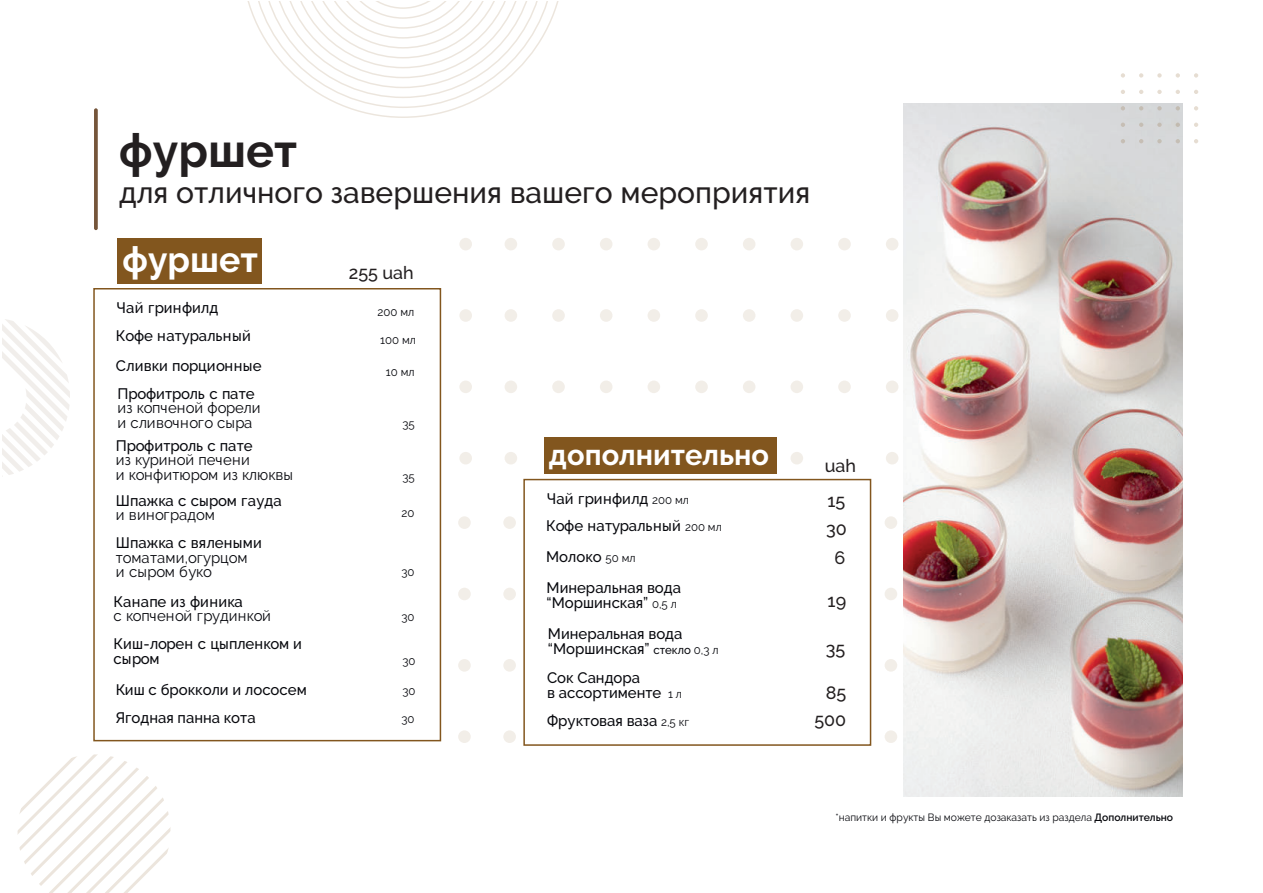
<style>
.page{position:relative;width:1263px;height:893px;background:#fff}
.page>*{position:absolute;margin:0;border:0;box-sizing:border-box;transform-origin:0 0}
.t1{font:700 46.65px "Raleway";color:#231f20}
.t2{font:700 35.55px "Raleway";color:#fff}
.t3{font:500 30px "Raleway";color:#231f20}
.t4{font:700 28.95px "Raleway";color:#fff}
.t5{font:500 17.85px/28.2px "Raleway";color:#231f20;text-align:center}
.t6{font:500 15.15px/15px "Raleway";color:#07080d}
.t7{font:15.15px/14.2px "Raleway";color:#07080d}
.t8{font:500 15.15px/27.6px "Raleway";letter-spacing:.02em;color:#07080d}
.t9{font:15.15px "Raleway";letter-spacing:.02em;color:#07080d}
.t10{font:11.55px "Raleway";color:#07080d}
.t11{font:10.5px "Raleway";color:#07080d}
.s1{font-weight:400;font-size:11.55px}
.s2{font-size:11.55px}
.s3{font-weight:600}
</style>
<div class="page">
<div style="left:886px;top:380px;width:12px;height:13px;background:#f2eee8;border-radius:50%"></div>
<div style="left:838px;top:380px;width:13px;height:13px;background:#f2eee8;border-radius:50%"></div>
<div style="left:790px;top:380px;width:13px;height:13px;background:#f2eee8;border-radius:50%"></div>
<div style="left:743px;top:380px;width:12px;height:13px;background:#f2eee8;border-radius:50%"></div>
<div style="left:695px;top:380px;width:13px;height:13px;background:#f2eee8;border-radius:50%"></div>
<div style="left:647px;top:380px;width:13px;height:13px;background:#f2eee8;border-radius:50%"></div>
<div style="left:600px;top:380px;width:12px;height:13px;background:#f2eee8;border-radius:50%"></div>
<div style="left:552px;top:380px;width:13px;height:13px;background:#f2eee8;border-radius:50%"></div>
<div style="left:504px;top:380px;width:13px;height:13px;background:#f2eee8;border-radius:50%"></div>
<div style="left:886px;top:309px;width:12px;height:13px;background:#f2eee8;border-radius:50%"></div>
<svg style="left:838px;top:309px;width:13px;height:13px"></svg>
<div style="left:790px;top:309px;width:13px;height:13px;background:#f2eee8;border-radius:50%"></div>
<div style="left:743px;top:309px;width:12px;height:13px;background:#f2eee8;border-radius:50%"></div>
<svg style="left:695px;top:309px;width:13px;height:13px"></svg>
<div style="left:647px;top:309px;width:13px;height:13px;background:#f2eee8;border-radius:50%"></div>
<div style="left:600px;top:309px;width:12px;height:13px;background:#f2eee8;border-radius:50%"></div>
<svg style="left:552px;top:309px;width:13px;height:13px"></svg>
<div style="left:504px;top:309px;width:13px;height:13px;background:#f2eee8;border-radius:50%"></div>
<div style="left:886px;top:238px;width:12px;height:12px;background:#f2eee8;border-radius:50%"></div>
<div style="left:838px;top:238px;width:13px;height:12px;background:#f2eee8;border-radius:50%"></div>
<div style="left:790px;top:238px;width:13px;height:12px;background:#f2eee8;border-radius:50%"></div>
<div style="left:743px;top:238px;width:12px;height:12px;background:#f2eee8;border-radius:50%"></div>
<div style="left:695px;top:238px;width:13px;height:12px;background:#f2eee8;border-radius:50%"></div>
<div style="left:647px;top:238px;width:13px;height:12px;background:#f2eee8;border-radius:50%"></div>
<div style="left:600px;top:238px;width:12px;height:12px;background:#f2eee8;border-radius:50%"></div>
<div style="left:552px;top:238px;width:13px;height:12px;background:#f2eee8;border-radius:50%"></div>
<div style="left:504px;top:238px;width:13px;height:12px;background:#f2eee8;border-radius:50%"></div>
<div style="left:886px;top:452px;width:12px;height:12px;background:#f2eee8;border-radius:50%"></div>
<div style="left:790px;top:452px;width:13px;height:12px;background:#f2eee8;border-radius:50%"></div>
<div style="left:504px;top:452px;width:13px;height:12px;background:#f2eee8;border-radius:50%"></div>
<div style="left:459px;top:380px;width:13px;height:13px;background:#f2eee8;border-radius:50%"></div>
<div style="left:459px;top:309px;width:13px;height:13px;background:#f2eee8;border-radius:50%"></div>
<div style="left:459px;top:238px;width:13px;height:12px;background:#f2eee8;border-radius:50%"></div>
<div style="left:459px;top:452px;width:13px;height:12px;background:#f2eee8;border-radius:50%"></div>
<div style="left:884px;top:659px;width:13px;height:13px;background:#f2eee8;border-radius:50%"></div>
<div style="left:503px;top:659px;width:13px;height:13px;background:#f2eee8;border-radius:50%"></div>
<div style="left:884px;top:588px;width:13px;height:12px;background:#f2eee8;border-radius:50%"></div>
<div style="left:503px;top:588px;width:13px;height:12px;background:#f2eee8;border-radius:50%"></div>
<div style="left:884px;top:516px;width:13px;height:13px;background:#f2eee8;border-radius:50%"></div>
<div style="left:503px;top:516px;width:13px;height:13px;background:#f2eee8;border-radius:50%"></div>
<div style="left:884px;top:730px;width:13px;height:13px;background:#f2eee8;border-radius:50%"></div>
<div style="left:503px;top:730px;width:13px;height:13px;background:#f2eee8;border-radius:50%"></div>
<div style="left:458px;top:659px;width:13px;height:13px;background:#f2eee8;border-radius:50%"></div>
<div style="left:458px;top:588px;width:13px;height:12px;background:#f2eee8;border-radius:50%"></div>
<div style="left:458px;top:516px;width:13px;height:13px;background:#f2eee8;border-radius:50%"></div>
<div style="left:458px;top:730px;width:13px;height:13px;background:#f2eee8;border-radius:50%"></div>
<svg style="left:248px;top:2px;width:310px;height:116px"></svg>
<svg style="left:18px;top:754px;width:153px;height:139px"></svg>
<svg style="left:2px;top:319px;width:68px;height:158px"></svg>
<img style="left:903px;top:104px;width:279px;height:693px">
<svg style="left:1194px;top:73px;width:4px;height:5px"></svg>
<svg style="left:1175px;top:73px;width:5px;height:5px"></svg>
<svg style="left:1157px;top:73px;width:5px;height:5px"></svg>
<svg style="left:1139px;top:73px;width:4px;height:5px"></svg>
<svg style="left:1121px;top:73px;width:4px;height:5px"></svg>
<svg style="left:1194px;top:90px;width:4px;height:4px"></svg>
<svg style="left:1175px;top:90px;width:5px;height:4px"></svg>
<svg style="left:1157px;top:90px;width:5px;height:4px"></svg>
<svg style="left:1139px;top:90px;width:4px;height:4px"></svg>
<svg style="left:1121px;top:90px;width:4px;height:4px"></svg>
<svg style="left:1194px;top:106px;width:4px;height:4px"></svg>
<svg style="left:1175px;top:106px;width:5px;height:4px"></svg>
<svg style="left:1157px;top:106px;width:5px;height:4px"></svg>
<svg style="left:1139px;top:106px;width:4px;height:4px"></svg>
<svg style="left:1121px;top:106px;width:4px;height:4px"></svg>
<svg style="left:1194px;top:123px;width:4px;height:4px"></svg>
<svg style="left:1175px;top:123px;width:5px;height:4px"></svg>
<svg style="left:1157px;top:123px;width:5px;height:4px"></svg>
<svg style="left:1139px;top:123px;width:4px;height:4px"></svg>
<svg style="left:1121px;top:123px;width:4px;height:4px"></svg>
<svg style="left:1194px;top:139px;width:4px;height:4px"></svg>
<svg style="left:1175px;top:139px;width:5px;height:4px"></svg>
<svg style="left:1157px;top:139px;width:5px;height:4px"></svg>
<svg style="left:1139px;top:139px;width:4px;height:4px"></svg>
<svg style="left:1121px;top:139px;width:4px;height:4px"></svg>
<div style="left:523px;top:479px;width:348px;height:267px;border:2px solid #82561e"></div>
<div style="left:544px;top:437px;width:232px;height:37px;background:#82561e"></div>
<div style="left:93px;top:288px;width:348px;height:453px;border:2px solid #82561e"></div>
<div style="left:117px;top:238px;width:145px;height:46px;background:#82561e"></div>
<svg style="left:94px;top:108px;width:4px;height:122px"></svg>
<h1 class="t1" style="left:119px;top:124px;width:179px">фуршет</h1>
<h3 class="t3" style="left:119px;top:175px;width:693px">для отличного завершения вашего мероприятия</h3>
<h2 class="t2" style="left:123px;top:239px;width:137px">фуршет</h2>
<p class="t8" style="left:116px;top:294px;width:136px">Чай гринфилд<br>Кофе натуральный</p>
<p class="t6" style="left:116px;top:352px;width:147px;line-height:28px">Сливки порционные<br>Профитроль с пате</p>
<p class="t7" style="left:117px;top:401px;width:145px">из копченой форели и сливочного сыра</p>
<p class="t6" style="left:116px;top:438px;width:138px">Профитроль с пате</p>
<p class="t7" style="left:116px;top:453px;width:179px">из куриной печени<br>и конфитюром из клюквы</p>
<p class="t6" style="left:116px;top:493px;width:167px">Шпажка с сыром гауда</p>
<p class="t9" style="left:116px;top:506px;width:100px">и виноградом</p>
<p class="t6" style="left:116px;top:535px;width:147px">Шпажка с вялеными</p>
<p class="t7" style="left:116px;top:550px;width:133px">томатами,огурцом и сыром буко</p>
<p class="t8" style="left:113px;top:588px;width:131px">Канапе из финика</p>
<p class="t7" style="left:113px;top:609px;width:159px">с копченой грудинкой</p>
<p class="t6" style="left:113px;top:637px;width:190px;line-height:14.2px">Киш-лорен с цыпленком и сыром</p>
<p class="t6" style="left:116px;top:675px;width:193px;line-height:28.5px">Киш с брокколи и лососем<br>Ягодная панна кота</p>
<p class="t5" style="left:349px;top:259px;width:67px">255 uah</p>
<p class="t10" style="left:378px;top:305px;width:38px">200 мл</p>
<p class="t10" style="left:380px;top:336px;width:37px">100 мл</p>
<p class="t10" style="left:386px;top:368px;width:30px">10 мл</p>
<p class="t10" style="left:402px;top:417px;width:14px">35</p>
<p class="t10" style="left:402px;top:471px;width:14px">35</p>
<p class="t10" style="left:401px;top:509px;width:14px">20</p>
<p class="t10" style="left:401px;top:565px;width:15px">30</p>
<p class="t10" style="left:401px;top:610px;width:15px">30</p>
<p class="t10" style="left:402px;top:654px;width:15px">30</p>
<p class="t10" style="left:402px;top:684px;width:15px">30</p>
<p class="t10" style="left:401px;top:712px;width:15px">30</p>
<h3 class="t4" style="left:549px;top:438px;width:221px">дополнительно</h3>
<p class="t5" style="left:825px;top:453px;width:33px">uah</p>
<p class="t8" style="left:546px;top:485px;width:177px">Чай гринфилд <span class="s1">200 мл<br></span>Кофе натуральный <span class="s1">200 мл</span></p>
<p class="t6" style="left:546px;top:541px;width:136px;line-height:30.9px">Молоко <span class="s1">50 мл<br></span>Минеральная вода</p>
<p class="t6" style="left:546px;top:595px;width:132px">“Моршинская” <span class="s1">0,5 л</span></p>
<p class="t6" style="left:548px;top:626px;width:172px">Минеральная вода “Моршинская” <span class="s2">стекло</span> <span class="s1">0,3 л</span></p>
<p class="t6" style="left:547px;top:671px;width:137px">Сок Сандора<br>в ассортименте <span class="s1">1 л</span></p>
<p class="t6" style="left:547px;top:713px;width:143px">Фруктовая ваза <span class="s1">2,5 кг</span></p>
<p class="t5" style="left:826px;top:488px;width:22px">15<br>30<br>6</p>
<p class="t5" style="left:828px;top:588px;width:20px">19</p>
<p class="t5" style="left:826px;top:635px;width:21px">35</p>
<p class="t5" style="left:814px;top:680px;width:33px;line-height:27.6px;text-align:right">85<br>500</p>
<p class="t11" style="left:835px;top:811px;width:339px">*напитки и фрукты Вы можете дозаказать из раздела <span class="s3">Дополнительно</span></p>
</div>
